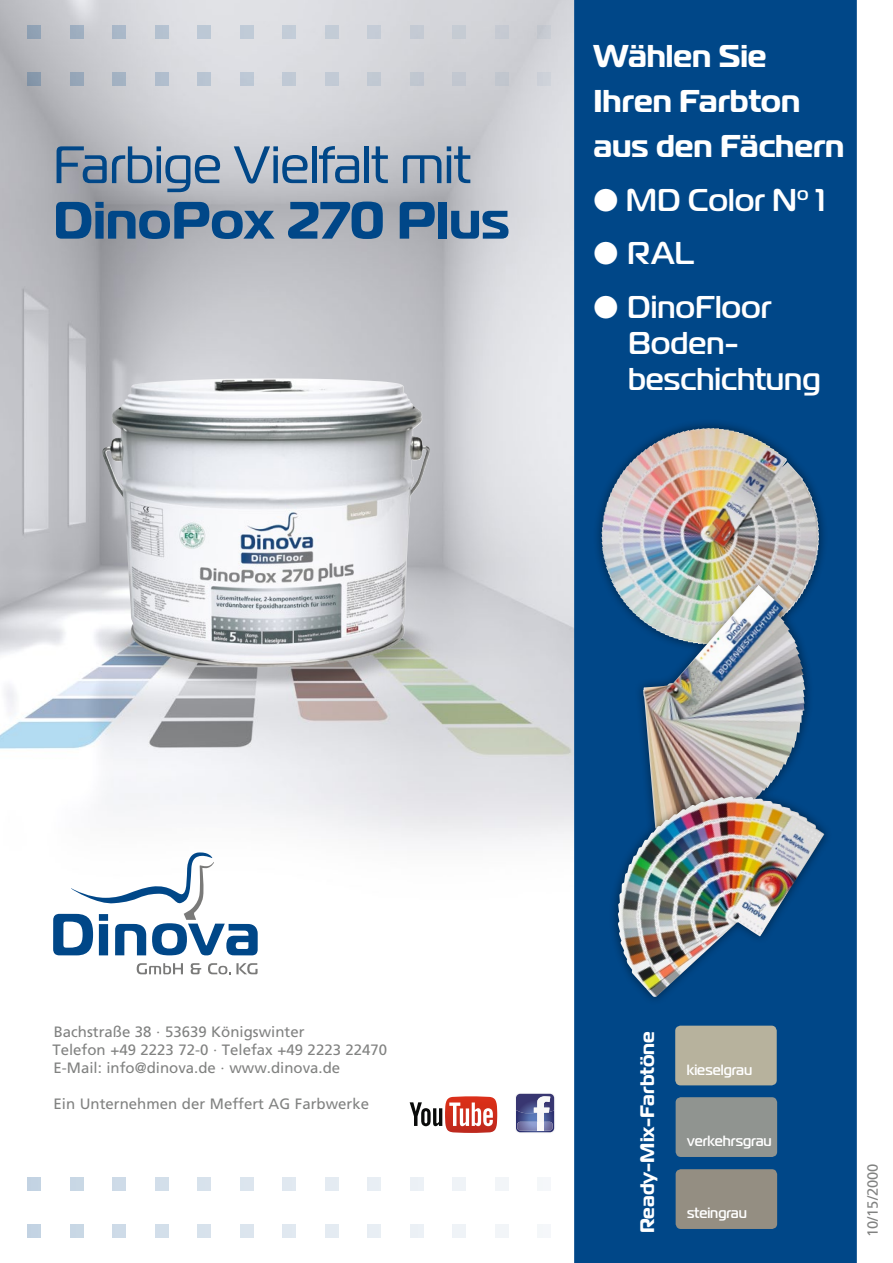
<style>
.page{position:relative;width:893px;height:1263px;background:#fff}
.page>*{position:absolute;margin:0;border:0;box-sizing:border-box;transform-origin:0 0}
.t1{font:52.5px "Magistral";color:#004788}
.t2{font:700 52.5px "Magistral";color:#004788}
.t3{font:500 31.5px/36px "Magistral";color:#fff}
.t4{font:700 31.5px/45px "Magistral";color:#fff}
.t5{font:700 19.5px "Magistral";color:#fff}
.t6{font:15px/18px "Frutiger LT";color:#818281}
.t7{font:14.85px "Frutiger LT";color:#818281}
.t8{font:500 14.7px "Magistral";color:#fff;scale:.95 1}
</style>
<div class="page">
<img style="left:0;top:0;width:574px;height:975px">
<div style="left:28px;top:26px;width:13px;height:13px;background:#8fa1b4"></div>
<div style="left:28px;top:72px;width:13px;height:13px;background:#8597aa"></div>
<div style="left:70px;top:26px;width:13px;height:13px;background:#9eaebf"></div>
<div style="left:70px;top:72px;width:13px;height:13px;background:#96a6b8"></div>
<div style="left:113px;top:26px;width:13px;height:13px;background:#a9b8c8"></div>
<div style="left:113px;top:72px;width:13px;height:13px;background:#a3b2c2"></div>
<div style="left:155px;top:26px;width:13px;height:13px;background:#b4c1cf"></div>
<div style="left:155px;top:72px;width:13px;height:13px;background:#b1becd"></div>
<div style="left:198px;top:26px;width:13px;height:13px;background:#bcc8d5"></div>
<div style="left:198px;top:72px;width:13px;height:13px;background:#b8c4d2"></div>
<div style="left:240px;top:26px;width:13px;height:13px;background:#c0cbd7"></div>
<div style="left:240px;top:72px;width:13px;height:13px;background:#bdc8d6"></div>
<div style="left:283px;top:26px;width:13px;height:13px;background:#c3ccd8"></div>
<div style="left:283px;top:72px;width:13px;height:13px;background:#c0c9d5"></div>
<div style="left:325px;top:26px;width:13px;height:13px;background:#c3ccd6"></div>
<div style="left:325px;top:72px;width:13px;height:13px;background:#c2cad5"></div>
<div style="left:368px;top:26px;width:13px;height:13px;background:#c5ccd7"></div>
<div style="left:368px;top:72px;width:13px;height:13px;background:#c1c9d2"></div>
<div style="left:410px;top:26px;width:13px;height:13px;background:#c4cad4"></div>
<div style="left:410px;top:72px;width:13px;height:13px;background:#c0c7d0"></div>
<div style="left:453px;top:26px;width:13px;height:13px;background:#c5cbd3"></div>
<div style="left:453px;top:72px;width:13px;height:13px;background:#c2c7d0"></div>
<div style="left:495px;top:26px;width:13px;height:13px;background:#c6cad2"></div>
<div style="left:495px;top:72px;width:13px;height:13px;background:#c1c6ce"></div>
<div style="left:538px;top:26px;width:13px;height:13px;background:#c6cad1"></div>
<div style="left:538px;top:72px;width:13px;height:13px;background:#ced2d9"></div>
<div style="left:28px;top:1177px;width:13px;height:14px;background:#c3d3e3"></div>
<div style="left:28px;top:1224px;width:13px;height:13px;background:#c3d3e3"></div>
<div style="left:70px;top:1177px;width:13px;height:14px;background:#c9d8e5"></div>
<div style="left:70px;top:1224px;width:13px;height:13px;background:#c9d8e5"></div>
<div style="left:113px;top:1177px;width:13px;height:14px;background:#cedbe8"></div>
<div style="left:113px;top:1224px;width:13px;height:13px;background:#cedbe8"></div>
<div style="left:155px;top:1177px;width:13px;height:14px;background:#d3dfea"></div>
<div style="left:155px;top:1224px;width:13px;height:13px;background:#d3dfea"></div>
<div style="left:198px;top:1177px;width:13px;height:14px;background:#d7e2ec"></div>
<div style="left:198px;top:1224px;width:13px;height:13px;background:#d7e2ec"></div>
<div style="left:240px;top:1177px;width:13px;height:14px;background:#dce5ee"></div>
<div style="left:240px;top:1224px;width:13px;height:13px;background:#dce5ee"></div>
<div style="left:283px;top:1177px;width:13px;height:14px;background:#e0e8f0"></div>
<div style="left:283px;top:1224px;width:13px;height:13px;background:#e0e8f0"></div>
<div style="left:325px;top:1177px;width:13px;height:14px;background:#e4ebf2"></div>
<div style="left:325px;top:1224px;width:13px;height:13px;background:#e4ebf2"></div>
<div style="left:368px;top:1177px;width:13px;height:14px;background:#e8eef4"></div>
<div style="left:368px;top:1224px;width:13px;height:13px;background:#e8eef4"></div>
<div style="left:410px;top:1177px;width:13px;height:14px;background:#ebf0f5"></div>
<div style="left:410px;top:1224px;width:13px;height:13px;background:#ebf0f5"></div>
<div style="left:453px;top:1177px;width:13px;height:14px;background:#eff3f7"></div>
<div style="left:453px;top:1224px;width:13px;height:13px;background:#eff3f7"></div>
<div style="left:495px;top:1177px;width:13px;height:14px;background:#f2f5f8"></div>
<div style="left:495px;top:1224px;width:13px;height:13px;background:#f2f5f8"></div>
<div style="left:538px;top:1177px;width:13px;height:14px;background:#f5f7fa"></div>
<div style="left:538px;top:1224px;width:13px;height:13px;background:#f5f7fa"></div>
<svg style="left:53px;top:852px;width:205px;height:103px"></svg>
<svg style="left:137px;top:963px;width:46px;height:11px"></svg>
<svg style="left:191px;top:963px;width:10px;height:11px"></svg>
<svg style="left:208px;top:963px;width:50px;height:11px"></svg>
<img style="left:76px;top:422px;width:384px;height:277px">
<img style="left:102px;top:378px;width:329px;height:289px">
<div style="left:574px;top:0;width:283px;height:1263px;background:#004788"></div>
<div style="left:593px;top:419px;width:235px;height:235px;background:#000;opacity:.5"></div>
<img style="left:601px;top:428px;width:218px;height:217px">
<div style="left:634px;top:576px;width:180px;height:263px;background:#000;opacity:.5"></div>
<img style="left:643px;top:585px;width:162px;height:202px">
<div style="left:609px;top:787px;width:224px;height:219px;background:#000;opacity:.5"></div>
<img style="left:618px;top:796px;width:206px;height:201px">
<div style="left:675px;top:1026px;width:102px;height:59px;background:#b7b29d;border-radius:5px"></div>
<div style="left:676px;top:1169px;width:101px;height:60px;background:#948e82;border-radius:5px"></div>
<div style="left:676px;top:1097px;width:101px;height:60px;background:#909490;border-radius:5px"></div>
<svg style="left:410px;top:1096px;width:87px;height:37px"></svg>
<svg style="left:515px;top:1093px;width:40px;height:40px"></svg>
<svg style="left:516px;top:1094px;width:38px;height:38px"></svg>
<div style="left:537px;top:1122px;width:7px;height:8px;background:#faf9f9"></div>
<h1 class="t1" style="left:53px;top:133px;width:419px">Farbige Vielfalt mit</h1>
<h1 class="t2" style="left:53px;top:186px;width:458px">DinoPox 270 Plus</h1>
<h2 class="t4" style="left:594px;top:34px;width:252px">Wählen Sie<br>Ihren Farbton aus den Fächern</h2>
<h2 class="t3" style="left:594px;top:182px;width:233px">● MD Color N<sup>o</sup> 1</h2>
<h2 class="t3" style="left:594px;top:236px;width:102px">● RAL</h2>
<h2 class="t3" style="left:628px;top:289px;width:194px;text-indent:-34px">● DinoFloor<br>Boden&shy;beschichtung</h2>
<p class="t6" style="left:52px;top:1023px;width:336px">Bachstraße 38 · 53639 Königswinter<br>Telefon +49 2223 72-0 · Telefax +49 2223 22470<br>E-Mail: info@dinova.de · www.dinova.de</p>
<p class="t6" style="left:54px;top:1095px;width:317px">Ein Unternehmen der Meffert AG Farbwerke</p>
<h3 class="t5" style="left:635px;top:1233px;width:204px;rotate:-90deg">Ready-Mix-Farbtöne</h3>
<p class="t8" style="left:687px;top:1060px;width:71px">kieselgrau</p>
<p class="t8" style="left:687px;top:1132px;width:91px">verkehrsgrau</p>
<p class="t8" style="left:687px;top:1204px;width:65px">steingrau</p>
<p class="t7" style="left:864px;top:1237px;width:75px;rotate:-90deg">10/15/2000</p>
</div>
